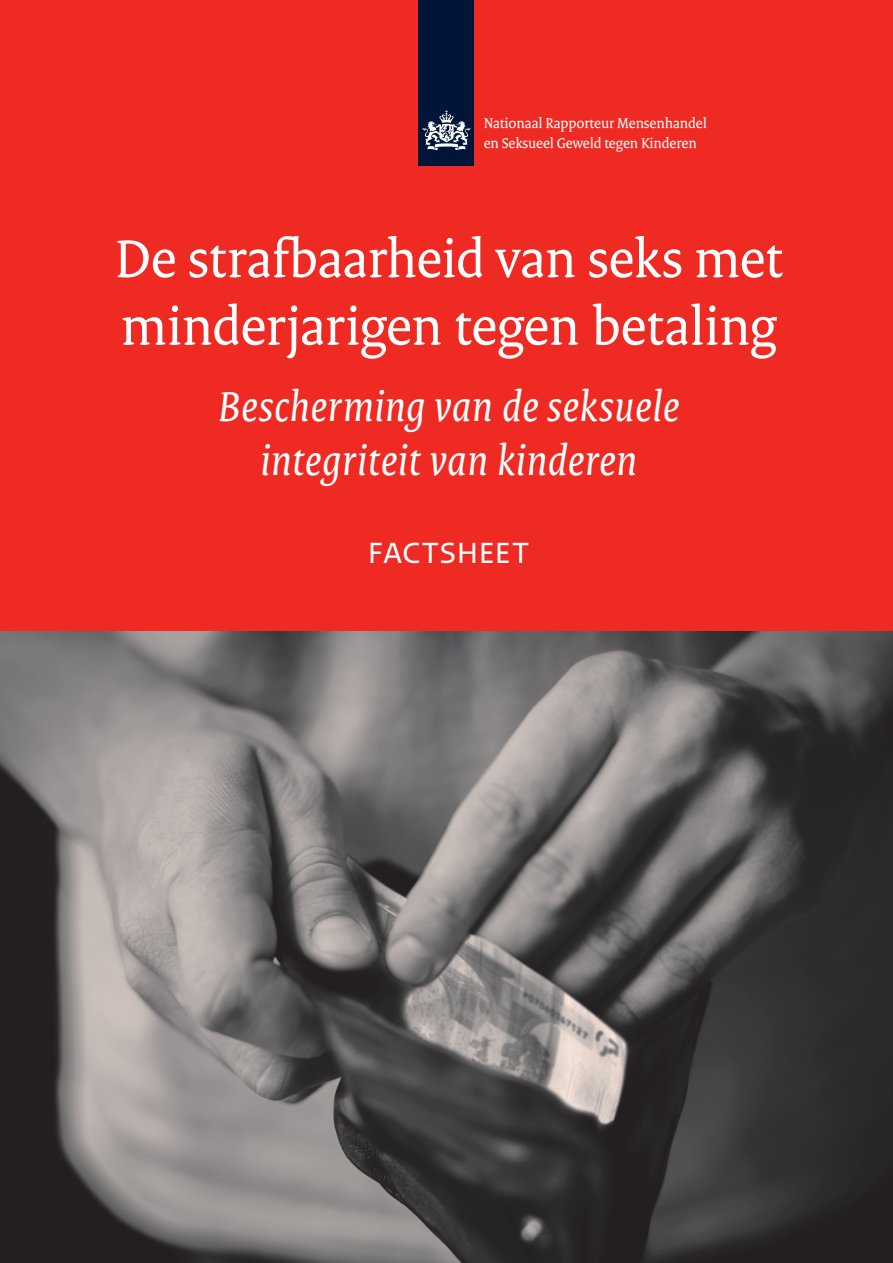
<style>
.page{position:relative;width:893px;height:1263px;background:#ee2a23}
.page>*{position:absolute;margin:0;border:0;box-sizing:border-box;transform-origin:0 0}
.t1{font:57px/67.5px "Rijksoverheid Serif";letter-spacing:-.01em;color:#fff}
.t2{font:italic 45px/54px "Rijksoverheid Serif";letter-spacing:.02em;color:#fff;text-align:center}
.t3{font:40.5px "Rijksoverheid Sans Heading";letter-spacing:.015em;color:#fff}
.t4{font:15.3px "Rijksoverheid Serif";letter-spacing:-.005em;color:#fff}
</style>
<div class="page">
<div style="left:419px;top:0;width:55px;height:166px;background:#001537"></div>
<svg style="left:423px;top:110px;width:47px;height:40px"></svg>
<img style="left:0;top:631px;width:893px;height:632px">
<p class="t4" style="left:484px;top:114px;width:225px">Nationaal Rapporteur Mensenhandel</p>
<p class="t4" style="left:484px;top:134px;width:214px">en Seksueel Geweld tegen Kinderen</p>
<p class="t1" style="left:115px;top:224px;width:669px">De strafbaarheid van seks met minderjarigen tegen betaling</p>
<p class="t2" style="left:218px;top:379px;width:462px">Bescherming van de seksuele integriteit van kinderen</p>
<p class="t3" style="left:368px;top:526px;width:163px">factsheet</p>
</div>
